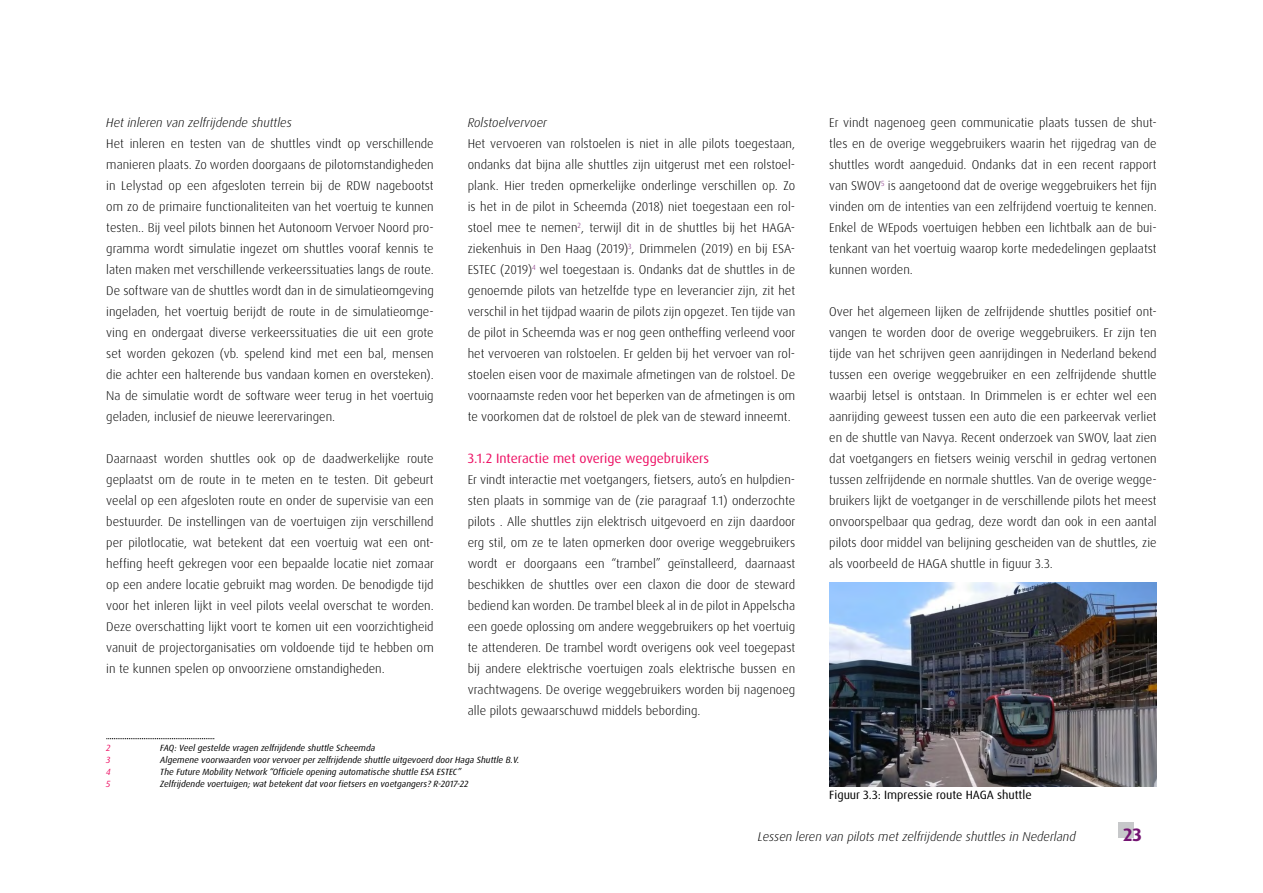
<style>
.page{position:relative;width:1263px;height:893px;background:#fff}
.page>*{position:absolute;margin:0;border:0;box-sizing:border-box;transform-origin:0 0}
.t1{font:700 18px "Dax OT";color:#741472}
.t2{font:13.5px "Dax OT";color:#ed1164}
.t3{font:300 12.75px/21px "Dax OT";color:#000;text-align:justify}
.t4{font:italic 300 12.75px "Dax OT";color:#000}
.t5{font:12px "Dax OT";color:#000}
.t6{font:italic 9px "Dax OT";color:#000}
.t7{font:italic 9px "Dax OT";color:#ed1164}
</style>
<div class="page">
<div style="left:1119px;top:822px;width:15px;height:16px;background:#c7c8ca"></div>
<svg style="left:106px;top:738px;width:108px;height:1px"></svg>
<img style="left:829px;top:583px;width:328px;height:204px">
<p class="t4" style="left:106px;top:115px;width:187px">Het inleren van zelfrijdende shuttles</p>
<p class="t3" style="left:106px;top:134px;width:329px">Het inleren en testen van de shuttles vindt op verschillende manieren plaats. Zo worden doorgaans de pilotomstandigheden in Lelystad op een afgesloten terrein bij de RDW nagebootst om zo de primaire functionaliteiten van het voertuig te kunnen testen.. Bij veel pilots binnen het Autonoom Vervoer Noord pro&shy;gramma wordt simulatie ingezet om shuttles vooraf kennis te laten maken met verschillende verkeerssituaties langs de route.<br>De software van de shuttles wordt dan in de simulatieomgeving ingeladen, het voertuig berijdt de route in de simulatieomge&shy;ving en ondergaat diverse verkeerssituaties die uit een grote set worden gekozen (vb. spelend kind met een bal, mensen die achter een halterende bus vandaan komen en oversteken).<br>Na de simulatie wordt de software weer terug in het voertuig geladen, inclusief de nieuwe leerervaringen.</p>
<p class="t3" style="left:106px;top:448px;width:329px">Daarnaast worden shuttles ook op de daadwerkelijke route geplaatst om de route in te meten en te testen. Dit gebeurt veelal op een afgesloten route en onder de supervisie van een bestuurder. De instellingen van de voertuigen zijn verschillend per pilotlocatie, wat betekent dat een voertuig wat een ont&shy;heffing heeft gekregen voor een bepaalde locatie niet zomaar op een andere locatie gebruikt mag worden. De benodigde tijd voor het inleren lijkt in veel pilots veelal overschat te worden.<br>Deze overschatting lijkt voort te komen uit een voorzichtigheid vanuit de projectorganisaties om voldoende tijd te hebben om in te kunnen spelen op onvoorziene omstandigheden.</p>
<p class="t4" style="left:468px;top:115px;width:81px">Rolstoelvervoer</p>
<p class="t3" style="left:468px;top:134px;width:329px">Het vervoeren van rolstoelen is niet in alle pilots toegestaan, ondanks dat bijna alle shuttles zijn uitgerust met een rolstoel&shy;plank. Hier treden opmerkelijke onderlinge verschillen op. Zo is het in de pilot in Scheemda (2018) niet toegestaan een rol&shy;stoel mee te nemen<sup>2</sup>, terwijl dit in de shuttles bij het HAGA&shy;ziekenhuis in Den Haag (2019)<sup>3</sup>, Drimmelen (2019) en bij ESA-ESTEC (2019)<sup>4</sup> wel toegestaan is. Ondanks dat de shuttles in de genoemde pilots van hetzelfde type en leverancier zijn, zit het verschil in het tijdpad waarin de pilots zijn opgezet. Ten tijde van de pilot in Scheemda was er nog geen ontheffing verleend voor het vervoeren van rolstoelen. Er gelden bij het vervoer van rol&shy;stoelen eisen voor de maximale afmetingen van de rolstoel. De voornaamste reden voor het beperken van de afmetingen is om te voorkomen dat de rolstoel de plek van de steward inneemt.</p>
<p class="t2" style="left:468px;top:450px;width:243px">3.1.2 Interactie met overige weggebruikers</p>
<p class="t3" style="left:468px;top:470px;width:329px">Er vindt interactie met voetgangers, fietsers, auto’s en hulpdien&shy;sten plaats in sommige van de (zie paragraaf 1.1) onderzochte pilots . Alle shuttles zijn elektrisch uitgevoerd en zijn daardoor erg stil, om ze te laten opmerken door overige weggebruikers wordt er doorgaans een “trambel” geïnstalleerd, daarnaast beschikken de shuttles over een claxon die door de steward bediend kan worden. De trambel bleek al in de pilot in Appelscha een goede oplossing om andere weggebruikers op het voertuig te attenderen. De trambel wordt overigens ook veel toegepast bij andere elektrische voertuigen zoals elektrische bussen en vrachtwagens. De overige weggebruikers worden bij nagenoeg alle pilots gewaarschuwd middels bebording.</p>
<p class="t7" style="left:106px;top:742px;width:6px">2</p>
<p class="t6" style="left:160px;top:742px;width:217px">FAQ: Veel gestelde vragen zelfrijdende shuttle Scheemda</p>
<p class="t7" style="left:106px;top:754px;width:6px">3</p>
<p class="t6" style="left:160px;top:754px;width:361px">Algemene voorwaarden voor vervoer per zelfrijdende shuttle uitgevoerd door Haga Shuttle B.V.</p>
<p class="t7" style="left:106px;top:766px;width:6px">4</p>
<p class="t6" style="left:160px;top:766px;width:303px">The Future Mobility Network “Officiele opening automatische shuttle ESA ESTEC”</p>
<p class="t7" style="left:106px;top:778px;width:6px">5</p>
<p class="t6" style="left:160px;top:778px;width:310px">Zelfrijdende voertuigen; wat betekent dat voor fietsers en voetgangers? R-2017-22</p>
<p class="t3" style="left:829px;top:112px;width:329px">Er vindt nagenoeg geen communicatie plaats tussen de shut&shy;tles en de overige weggebruikers waarin het rijgedrag van de shuttles wordt aangeduid. Ondanks dat in een recent rapport van SWOV<sup>5</sup> is aangetoond dat de overige weggebruikers het fijn vinden om de intenties van een zelfrijdend voertuig te kennen.<br>Enkel de WEpods voertuigen hebben een lichtbalk aan de bui&shy;tenkant van het voertuig waarop korte mededelingen geplaatst kunnen worden.</p>
<p class="t3" style="left:829px;top:302px;width:329px">Over het algemeen lijken de zelfrijdende shuttles positief ont&shy;vangen te worden door de overige weggebruikers. Er zijn ten tijde van het schrijven geen aanrijdingen in Nederland bekend tussen een overige weggebruiker en een zelfrijdende shuttle waarbij letsel is ontstaan. In Drimmelen is er echter wel een aanrijding geweest tussen een auto die een parkeervak verliet en de shuttle van Navya. Recent onderzoek van SWOV, laat zien dat voetgangers en fietsers weinig verschil in gedrag vertonen tussen zelfrijdende en normale shuttles. Van de overige wegge&shy;bruikers lijkt de voetganger in de verschillende pilots het meest onvoorspelbaar qua gedrag, deze wordt dan ook in een aantal pilots door middel van belijning gescheiden van de shuttles, zie als voorbeeld de HAGA shuttle in figuur 3.3.</p>
<p class="t5" style="left:829px;top:788px;width:204px">Figuur 3.3: Impressie route HAGA shuttle</p>
<p class="t4" style="left:758px;top:829px;width:320px">Lessen leren van pilots met zelfrijdende shuttles in Nederland</p>
<h1 class="t1" style="left:1123px;top:824px;width:20px">23</h1>
</div>
